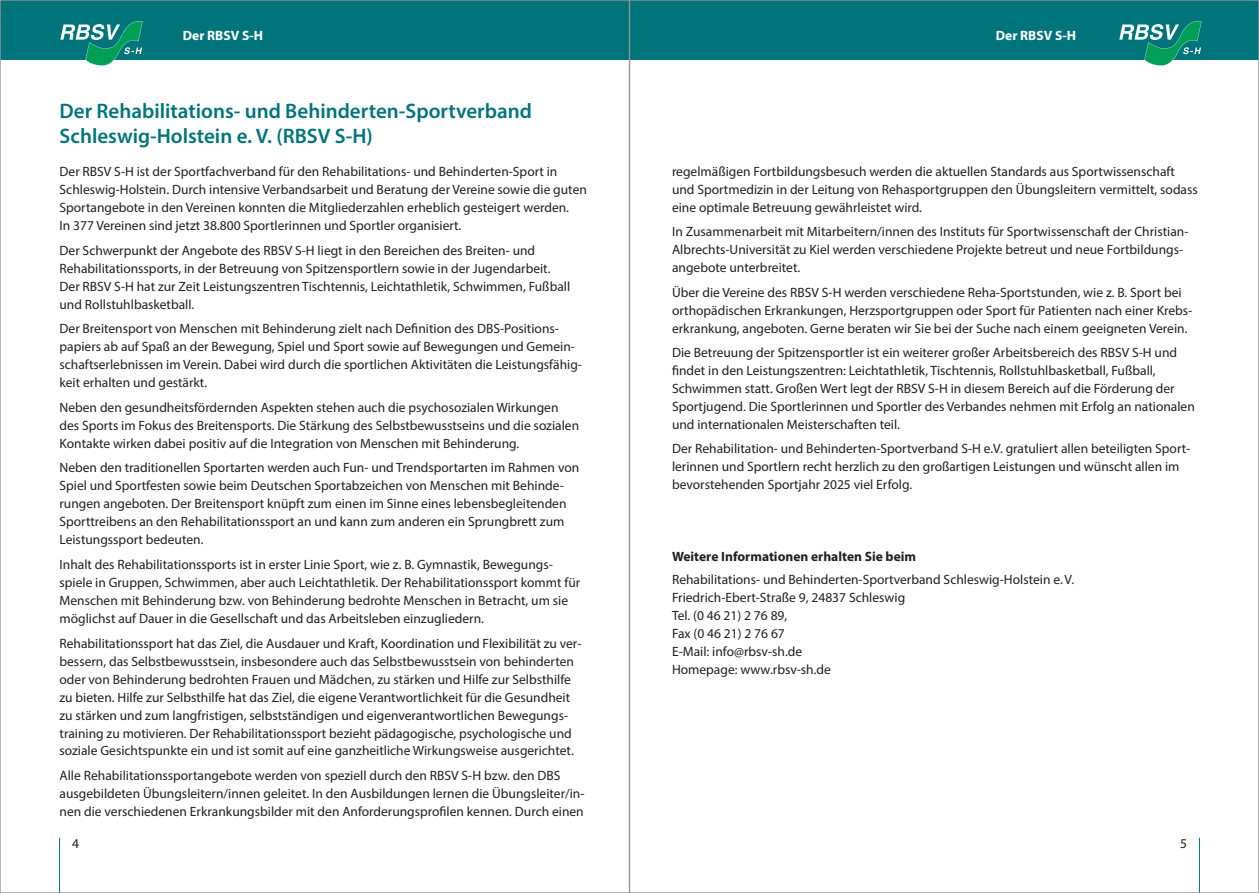
<style>
.page{position:relative;width:1259px;height:893px;background:#fff}
.page>*{position:absolute;margin:0;border:0;box-sizing:border-box;transform-origin:0 0}
.t1{font:600 21px/25.2px "Myriad Pro";color:#00747b}
.t2{font:13.5px/18px "Myriad Pro";color:#231f20}
.t3{font:700 13.5px "Myriad Pro";color:#231f20}
.t4{font:700 13.5px "Myriad Pro";color:#fff}
</style>
<div class="page">
<div style="left:629px;top:0;width:630px;height:60px;background:#00747b"></div>
<div style="left:0;top:0;width:629px;height:60px;background:#00747b"></div>
<svg style="left:1119px;top:21px;width:82px;height:45px"></svg>
<svg style="left:60px;top:21px;width:83px;height:45px"></svg>
<hr style="left:59px;top:838px;width:1px;height:55px;background:#00747b">
<hr style="left:1199px;top:838px;width:1px;height:55px;background:#00747b">
<p class="t4" style="left:183px;top:27px;width:82px">Der RBSV S-H</p>
<h1 class="t1" style="left:60px;top:98px;width:474px">Der Rehabilitations- und Behinderten-Sportverband<br>Schleswig-Holstein e. V. (RBSV S-H)</h1>
<p class="t2" style="left:60px;top:162px;width:529px">Der RBSV S-H ist der Sportfachverband für den Rehabilitations- und Behinderten-Sport in Schleswig-Holstein. Durch intensive Verbandsarbeit und Beratung der Vereine sowie die guten Sportangebote in den Vereinen konnten die Mitgliederzahlen erheblich gesteigert werden.<br>In 377 Vereinen sind jetzt 38.800 Sportlerinnen und Sportler organisiert.</p>
<p class="t2" style="left:60px;top:241px;width:512px">Der Schwerpunkt der Angebote des RBSV S-H liegt in den Bereichen des Breiten- und Rehabilitationssports, in der Betreuung von Spitzensportlern sowie in der Jugendarbeit.<br>Der RBSV S-H hat zur Zeit Leistungszentren Tischtennis, Leichtathletik, Schwimmen, Fußball und Rollstuhlbasketball.</p>
<p class="t2" style="left:60px;top:319px;width:524px">Der Breitensport von Menschen mit Behinderung zielt nach Definition des DBS-Positions&shy;papiers ab auf Spaß an der Bewegung, Spiel und Sport sowie auf Bewegungen und Gemein&shy;schaftserlebnissen im Verein. Dabei wird durch die sportlichen Aktivitäten die Leistungsfähig&shy;keit erhalten und gestärkt.</p>
<p class="t2" style="left:60px;top:398px;width:521px">Neben den gesundheitsfördernden Aspekten stehen auch die psychosozialen Wirkungen des Sports im Fokus des Breitensports. Die Stärkung des Selbstbewusstseins und die sozialen<br>Kontakte wirken dabei positiv auf die Integration von Menschen mit Behinderung.</p>
<p class="t2" style="left:60px;top:459px;width:521px">Neben den traditionellen Sportarten werden auch Fun- und Trendsportarten im Rahmen von Spiel und Sportfesten sowie beim Deutschen Sportabzeichen von Menschen mit Behinde&shy;rungen angeboten. Der Breitensport knüpft zum einen im Sinne eines lebensbegleitenden Sporttreibens an den Rehabilitationssport an und kann zum anderen ein Sprungbrett zum Leistungssport bedeuten.</p>
<p class="t2" style="left:60px;top:555px;width:522px">Inhalt des Rehabilitationssports ist in erster Linie Sport, wie z. B. Gymnastik, Bewegungs&shy;spiele in Gruppen, Schwimmen, aber auch Leichtathletik. Der Rehabilitationssport kommt für Menschen mit Behinderung bzw. von Behinderung bedrohte Menschen in Betracht, um sie möglichst auf Dauer in die Gesellschaft und das Arbeitsleben einzugliedern.</p>
<p class="t2" style="left:60px;top:634px;width:523px">Rehabilitationssport hat das Ziel, die Ausdauer und Kraft, Koordination und Flexibilität zu ver&shy;bessern, das Selbstbewusstsein, insbesondere auch das Selbstbewusstsein von behinderten oder von Behinderung bedrohten Frauen und Mädchen, zu stärken und Hilfe zur Selbsthilfe zu bieten. Hilfe zur Selbsthilfe hat das Ziel, die eigene Verantwortlichkeit für die Gesundheit zu stärken und zum langfristigen, selbstständigen und eigenverantwortlichen Bewegungs&shy;training zu motivieren. Der Rehabilitationssport bezieht pädagogische, psychologische und soziale Gesichtspunkte ein und ist somit auf eine ganzheitliche Wirkungsweise ausgerichtet.</p>
<p class="t2" style="left:60px;top:766px;width:526px">Alle Rehabilitationssportangebote werden von speziell durch den RBSV S-H bzw. den DBS ausgebildeten Übungsleitern/innen geleitet. In den Ausbildungen lernen die Übungsleiter/in&shy;nen die verschiedenen Erkrankungsbilder mit den Anforderungsprofilen kennen. Durch einen</p>
<p class="t4" style="left:996px;top:26px;width:82px">Der RBSV S-H</p>
<p class="t2" style="left:672px;top:162px;width:527px">regelmäßigen Fortbildungsbesuch werden die aktuellen Standards aus Sportwissenschaft und Sportmedizin in der Leitung von Rehasportgruppen den Übungsleitern vermittelt, sodass eine optimale Betreuung gewährleistet wird.</p>
<p class="t2" style="left:672px;top:223px;width:518px">In Zusammenarbeit mit Mitarbeitern/innen des Instituts für Sportwissenschaft der Christian-<br>Albrechts-Universität zu Kiel werden verschiedene Projekte betreut und neue Fortbildungs&shy;angebote unterbreitet.</p>
<p class="t2" style="left:672px;top:283px;width:522px">Über die Vereine des RBSV S-H werden verschiedene Reha-Sportstunden, wie z. B. Sport bei orthopädischen Erkrankungen, Herzsportgruppen oder Sport für Patienten nach einer Krebs&shy;erkrankung, angeboten. Gerne beraten wir Sie bei der Suche nach einem geeigneten Verein.</p>
<p class="t2" style="left:672px;top:343px;width:524px">Die Betreuung der Spitzensportler ist ein weiterer großer Arbeitsbereich des RBSV S-H und findet in den Leistungszentren: Leichtathletik, Tischtennis, Rollstuhlbasketball, Fußball, Schwimmen statt. Großen Wert legt der RBSV S-H in diesem Bereich auf die Förderung der Sportjugend. Die Sportlerinnen und Sportler des Verbandes nehmen mit Erfolg an nationalen und internationalen Meisterschaften teil.</p>
<p class="t2" style="left:672px;top:440px;width:520px">Der Rehabilitation- und Behinderten-Sportverband S-H e.V. gratuliert allen beteiligten Sport&shy;lerinnen und Sportlern recht herzlich zu den großartigen Leistungen und wünscht allen im bevorstehenden Sportjahr 2025 viel Erfolg.</p>
<p class="t3" style="left:672px;top:548px;width:246px">Weitere Informationen erhalten Sie beim</p>
<p class="t2" style="left:672px;top:570px;width:403px">Rehabilitations- und Behinderten-Sportverband Schleswig-Holstein e.V.<br>Friedrich-Ebert-Straße 9, 24837 Schleswig<br>Tel. (0 46 21) 2 76 89,<br>Fax (0 46 21) 2 76 67<br>E-Mail: info@rbsv-sh.de<br>Homepage: www.rbsv-sh.de</p>
<p class="t2" style="left:72px;top:834px;width:8px">4</p>
<p class="t2" style="left:1180px;top:834px;width:8px">5</p>
</div>
